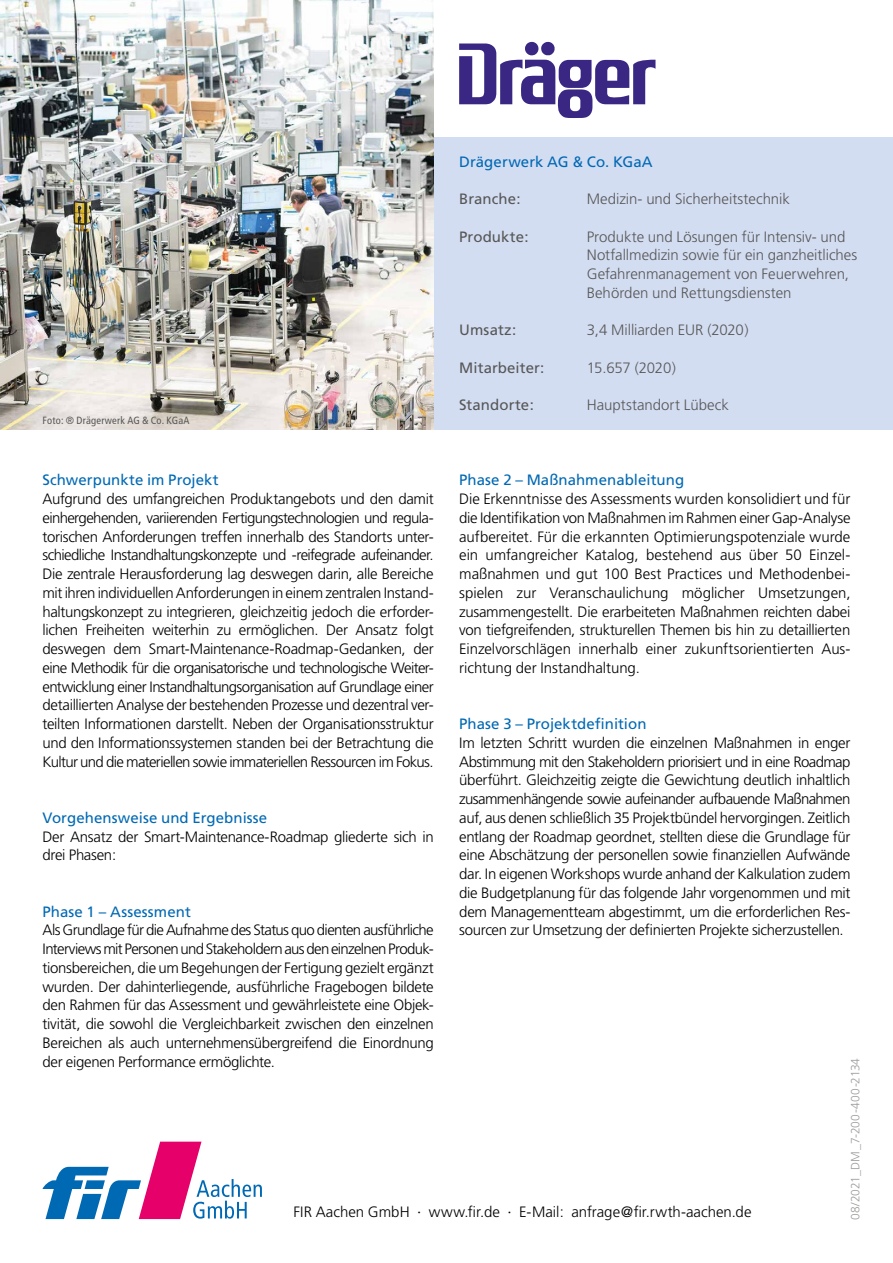
<style>
.page{position:relative;width:893px;height:1263px;background:#fff}
.page>*{position:absolute;margin:0;border:0;box-sizing:border-box;transform-origin:0 0}
.t1{font:300 15px/18.8px "Frutiger";letter-spacing:-.02em;color:#000;text-align:justify}
.t2{font:300 15px/18.8px "Frutiger";letter-spacing:-.005em;color:#575756}
.t3{font:15px "Frutiger";letter-spacing:.005em;color:#0069b4}
.t4{font:300 15px "Frutiger";color:#000}
.t5{font:15px "Frutiger";letter-spacing:.005em;color:#575756}
.t6{font:300 12px "Frutiger";letter-spacing:.005em;color:#9d9d9c}
.t7{font:condensed 10.5px "Frutiger";letter-spacing:.015em;color:#575756}
.s1{font-weight:400}
</style>
<div class="page">
<svg style="left:459px;top:41px;width:196px;height:77px"></svg>
<div style="left:0;top:137px;width:893px;height:292px;background:#d3ddf2"></div>
<img style="left:0;top:0;width:434px;height:429px">
<svg style="left:43px;top:1142px;width:219px;height:77px"></svg>
<p class="t7" style="left:43px;top:414px;width:149px">Foto: ® Drägerwerk AG &amp; Co. KGaA</p>
<p class="t3" style="left:459px;top:152px;width:195px">Drägerwerk AG &amp; Co. KGaA</p>
<p class="t5" style="left:459px;top:190px;width:63px">Branche:</p>
<p class="t2" style="left:587px;top:190px;width:205px">Medizin- und Sicherheitstechnik</p>
<p class="t5" style="left:459px;top:227px;width:71px">Produkte:</p>
<p class="t2" style="left:587px;top:227px;width:272px">Produkte und Lösungen für Intensiv- und Notfallmedizin sowie für ein ganzheitliches Gefahrenmanagement von Feuerwehren, Behörden und Rettungsdiensten</p>
<p class="t5" style="left:459px;top:321px;width:58px">Umsatz:</p>
<p class="t2" style="left:587px;top:321px;width:163px">3,4 Milliarden EUR (2020)</p>
<p class="t5" style="left:459px;top:359px;width:86px">Mitarbeiter:</p>
<p class="t2" style="left:587px;top:358px;width:91px">15.657 (2020)</p>
<p class="t5" style="left:459px;top:396px;width:76px">Standorte:</p>
<p class="t2" style="left:587px;top:396px;width:144px">Hauptstandort Lübeck</p>
<p class="t3" style="left:459px;top:471px;width:226px">Phase 2 – Maßnahmenableitung</p>
<p class="t1" style="left:459px;top:490px;width:393px">Die Erkenntnisse des Assessments wurden konsolidiert und für die Identifikation von Maßnahmen im Rahmen einer Gap-Analyse aufbereitet. Für die erkannten Optimierungspotenziale wurde ein umfangreicher Katalog, bestehend aus über 50 Einzel&shy;maßnahmen und gut 100 Best Practices und Methodenbei&shy;spielen zur Veranschaulichung möglicher Umsetzungen, zusammengestellt. Die erarbeiteten Maßnahmen reichten dabei von tiefgreifenden, strukturellen Themen bis hin zu detaillierten Einzelvorschlägen innerhalb einer zukunftsorientierten Aus&shy;richtung der Instandhaltung.</p>
<p class="t3" style="left:43px;top:471px;width:178px">Schwerpunkte im Projekt</p>
<p class="t1" style="left:43px;top:490px;width:393px">Aufgrund des umfangreichen Produktangebots und den damit einhergehenden, variierenden Fertigungstechnologien und regula&shy;torischen Anforderungen treffen innerhalb des Standorts unter&shy;schiedliche Instandhaltungskonzepte und -reifegrade aufeinander.<br>Die zentrale Herausforderung lag deswegen darin, alle Bereiche mit ihren individuellen Anforderungen in einem zentralen Instand&shy;haltungskonzept zu integrieren, gleichzeitig jedoch die erforder&shy;lichen Freiheiten weiterhin zu ermöglichen. Der Ansatz folgt deswegen dem Smart-Maintenance-Roadmap-Gedanken, der eine Methodik für die organisatorische und technologische Weiter&shy;entwicklung einer Instandhaltungsorganisation auf Grundlage einer detaillierten Analyse der bestehenden Prozesse und dezentral ver&shy;teilten Informationen darstellt. Neben der Organisationsstruktur und den Informationssystemen standen bei der Betrachtung die Kultur und die materiellen sowie immateriellen Ressourcen im Fokus.</p>
<p class="t3" style="left:459px;top:715px;width:189px">Phase 3 – Projektdefinition</p>
<p class="t1" style="left:459px;top:733px;width:393px">Im letzten Schritt wurden die einzelnen Maßnahmen in enger Abstimmung mit den Stakeholdern priorisiert und in eine Roadmap überführt. Gleichzeitig zeigte die Gewichtung deutlich inhaltlich zusammenhängende sowie aufeinander aufbauende Maßnahmen auf, aus denen schließlich 35 Projektbündel hervorgingen. Zeitlich entlang der Roadmap geordnet, stellten diese die Grundlage für eine Abschätzung der personellen sowie finanziellen Aufwände dar. In eigenen Workshops wurde anhand der Kalkulation zudem die Budgetplanung für das folgende Jahr vorgenommen und mit dem Managementteam abgestimmt, um die erforderlichen Res&shy;sourcen zur Umsetzung der definierten Projekte sicherzustellen.</p>
<p class="t3" style="left:43px;top:809px;width:226px">Vorgehensweise und Ergebnisse</p>
<p class="t1" style="left:43px;top:827px;width:393px">Der Ansatz der Smart-Maintenance-Roadmap gliederte sich in drei Phasen:</p>
<p class="t3" style="left:43px;top:902px;width:150px">Phase 1 – Assessment</p>
<p class="t1" style="left:43px;top:921px;width:393px">Als Grundlage für die Aufnahme des Status quo dienten ausführliche Interviews mit Personen und Stakeholdern aus den einzelnen Produk&shy;tionsbereichen, die um Begehungen der Fertigung gezielt ergänzt wurden. Der dahinterliegende, ausführliche Fragebogen bildete den Rahmen für das Assessment und gewährleistete eine Objek&shy;tivität, die sowohl die Vergleichbarkeit zwischen den einzelnen Bereichen als auch unternehmensübergreifend die Einordnung der eigenen Performance ermöglichte.</p>
<p class="t6" style="left:848px;top:1220px;width:164px;rotate:-90deg">08/2021_DM_7-200-400-2134</p>
<p class="t4" style="left:293px;top:1203px;width:460px">FIR Aachen GmbH <span class="s1">·</span> www.fir.de <span class="s1">·</span> E-Mail: anfrage@fir.rwth-aachen.de</p>
</div>
